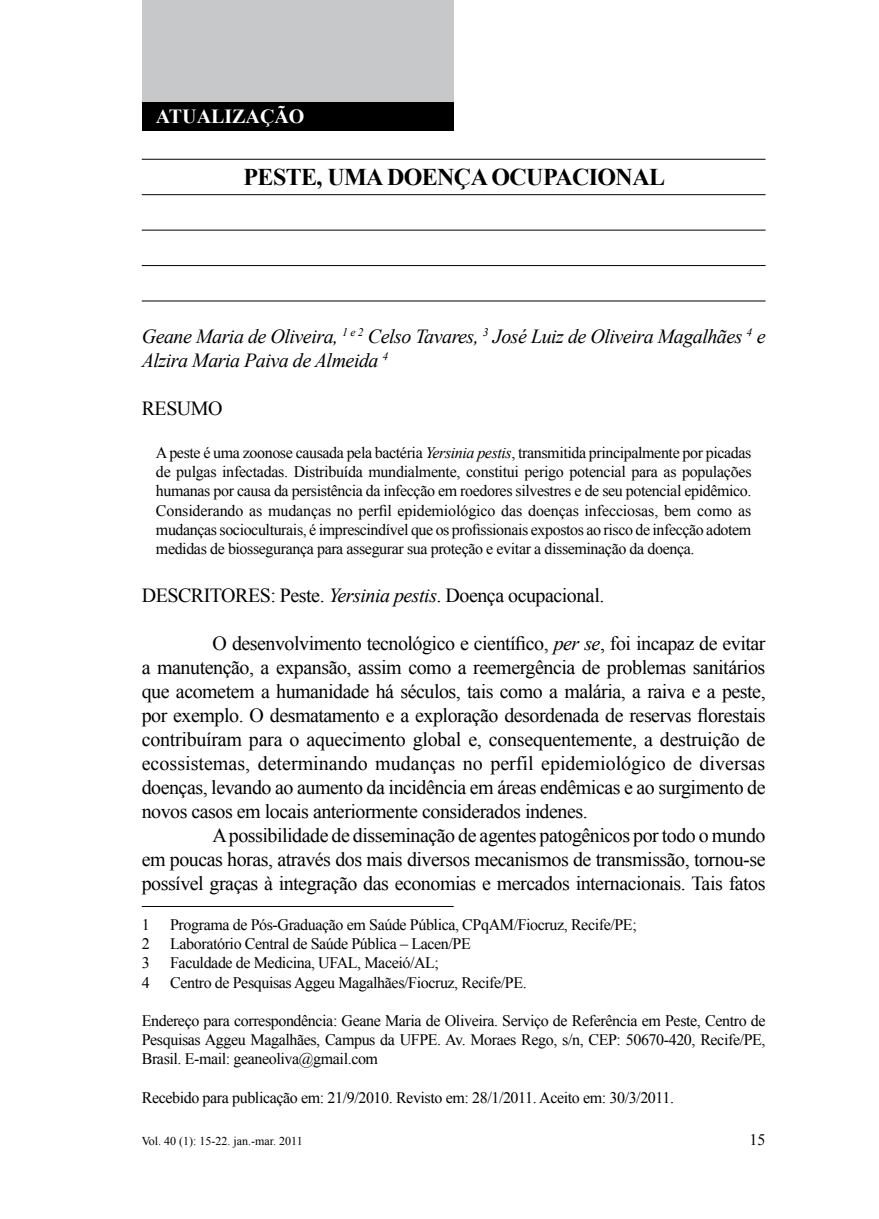
<style>
.page{position:relative;width:879px;height:1219px;background:#fff}
.page>*{position:absolute;margin:0;border:0;box-sizing:border-box;transform-origin:0 0}
.t1{font:700 24px "Times New Roman";letter-spacing:-.025em;color:#000}
.t2{font:20px/24px "Times New Roman";letter-spacing:-.025em;color:#000;text-align:justify}
.t3{font:italic 20px/24px "Times New Roman";letter-spacing:-.025em;color:#000}
.t4{font:700 20px "Times New Roman";color:#fff}
.t5{font:16px/19.2px "Times New Roman";letter-spacing:-.025em;color:#000;text-align:justify}
.t6{font:12px "Times New Roman";color:#000}
.s1{font-style:italic}
</style>
<div class="page">
<div style="left:142px;top:0;width:312px;height:102px;background:#c6c8ca"></div>
<div style="left:142px;top:102px;width:312px;height:28px;background:#000"></div>
<hr style="left:142px;top:159px;width:623px;height:1px;background:#000">
<hr style="left:142px;top:194px;width:623px;height:1px;background:#000">
<hr style="left:142px;top:230px;width:623px;height:1px;background:#000">
<hr style="left:142px;top:265px;width:623px;height:1px;background:#000">
<hr style="left:142px;top:300px;width:623px;height:1px;background:#000">
<hr style="left:142px;top:906px;width:312px;height:1px;background:#000">
<p class="t4" style="left:156px;top:102px;width:150px">ATUALIZAÇÃO</p>
<h1 class="t1" style="left:243px;top:160px;width:422px">PESTE, UMA DOENÇA OCUPACIONAL</h1>
<p class="t3" style="left:142px;top:324px;width:625px">Geane Maria de Oliveira, <sup>1</sup> <sup>e</sup> <sup>2</sup> Celso Tavares, <sup>3</sup> José Luiz de Oliveira Magalhães <sup>4</sup> e<br>Alzira Maria Paiva de Almeida <sup>4</sup></p>
<p class="t2" style="left:142px;top:396px;width:82px">RESUMO</p>
<p class="t5" style="left:156px;top:443px;width:597px">A peste é uma zoonose causada pela bactéria <span class="s1">Yersinia pestis</span>, transmitida principalmente por picadas de pulgas infectadas. Distribuída mundialmente, constitui perigo potencial para as populações humanas por causa da persistência da infecção em roedores silvestres e de seu potencial epidêmico.<br>Considerando as mudanças no perfil epidemiológico das doenças infecciosas, bem como as mudanças socioculturais, é imprescindível que os profissionais expostos ao risco de infecção adotem medidas de biossegurança para assegurar sua proteção e evitar a disseminação da doença.</p>
<p class="t2" style="left:142px;top:583px;width:464px">DESCRITORES: Peste. <span class="s1">Yersinia pestis</span>. Doença ocupacional.</p>
<p class="t2" style="left:142px;top:631px;width:625px;text-indent:71px">O desenvolvimento tecnológico e científico, <span class="s1">per se</span>, foi incapaz de evitar a manutenção, a expansão, assim como a reemergência de problemas sanitários que acometem a humanidade há séculos, tais como a malária, a raiva e a peste, por exemplo. O desmatamento e a exploração desordenada de reservas florestais contribuíram para o aquecimento global e, consequentemente, a destruição de ecossistemas, determinando mudanças no perfil epidemiológico de diversas doenças, levando ao aumento da incidência em áreas endêmicas e ao surgimento de novos casos em locais anteriormente considerados indenes.</p>
<p class="t2" style="left:142px;top:823px;width:625px;text-indent:71px">A possibilidade de disseminação de agentes patogênicos por todo o mundo em poucas horas, através dos mais diversos mecanismos de transmissão, tornou-se possível graças à integração das economias e mercados internacionais. Tais fatos</p>
<p class="t5" style="left:142px;top:915px;width:9px">1</p>
<p class="t5" style="left:170px;top:915px;width:468px">Programa de Pós-Graduação em Saúde Pública, CPqAM/Fiocruz, Recife/PE;</p>
<p class="t5" style="left:142px;top:934px;width:9px">2</p>
<p class="t5" style="left:170px;top:934px;width:302px">Laboratório Central de Saúde Pública – Lacen/PE</p>
<p class="t5" style="left:142px;top:953px;width:9px">3</p>
<p class="t5" style="left:170px;top:953px;width:270px">Faculdade de Medicina, UFAL, Maceió/AL;</p>
<p class="t5" style="left:142px;top:972px;width:9px">4</p>
<p class="t5" style="left:170px;top:972px;width:358px">Centro de Pesquisas Aggeu Magalhães/Fiocruz, Recife/PE.</p>
<p class="t5" style="left:142px;top:1011px;width:625px">Endereço para correspondência: Geane Maria de Oliveira. Serviço de Referência em Peste, Centro de Pesquisas Aggeu Magalhães, Campus da UFPE. Av. Moraes Rego, s/n, CEP: 50670-420, Recife/PE, Brasil. E-mail: geaneoliva@gmail.com</p>
<p class="t5" style="left:142px;top:1087px;width:534px">Recebido para publicação em: 21/9/2010. Revisto em: 28/1/2011. Aceito em: 30/3/2011.</p>
<p class="t6" style="left:142px;top:1133px;width:162px">Vol. 40 (1): 15-22. jan.-mar. 2011</p>
<p class="t5" style="left:749px;top:1130px;width:17px">15</p>
</div>
